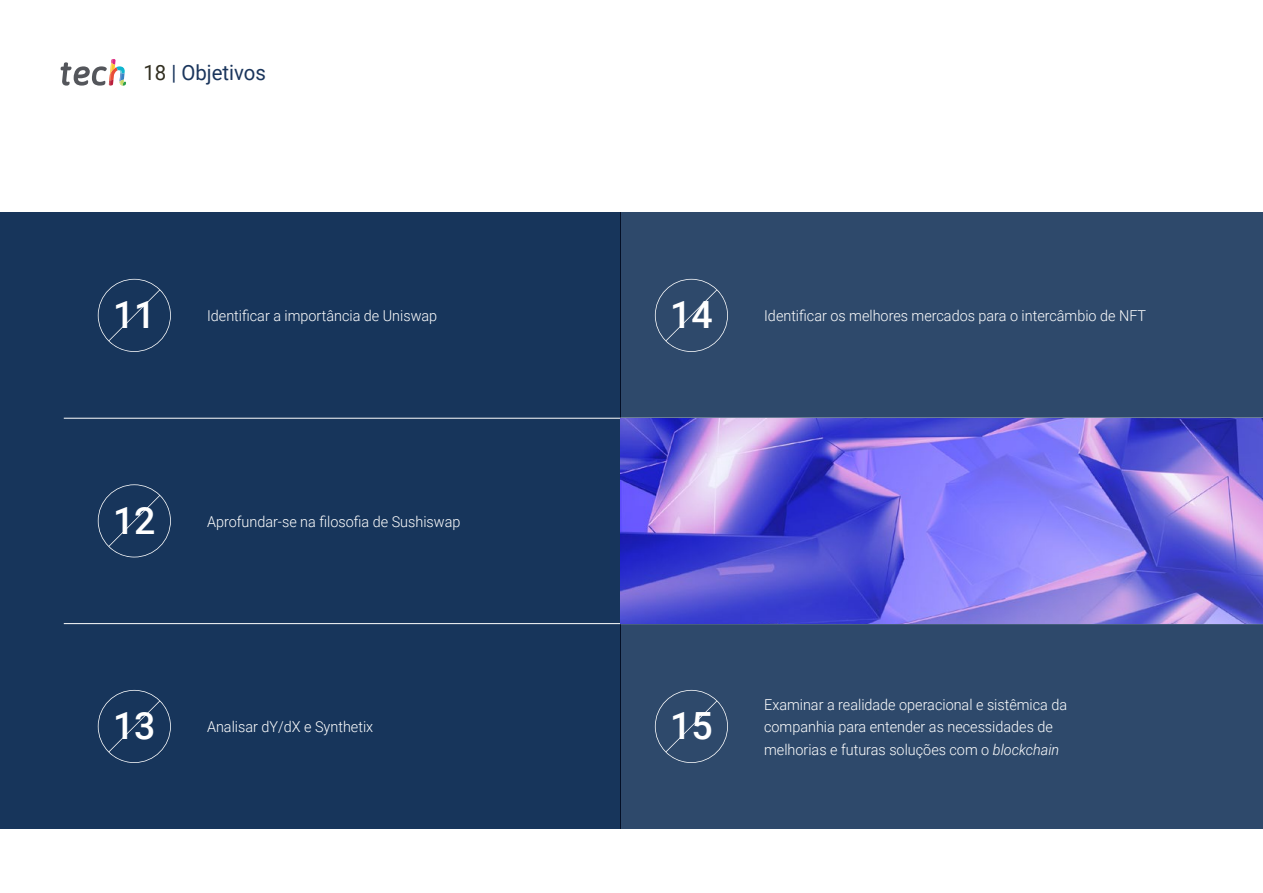
<style>
.page{position:relative;width:1263px;height:893px;background:#fff}
.page>*{position:absolute;margin:0;border:0;box-sizing:border-box;transform-origin:0 0}
.t1{font:500 37.5px "Roboto";color:#fff}
.t2{font:21px "Roboto";color:#1a355c}
.t3{font:300 15px/22.5px "Roboto";color:#fff;scale:.96 1}
.s1{color:#312e20}
.s2{font-style:italic}
</style>
<div class="page">
<svg style="left:61px;top:59px;width:65px;height:27px"></svg>
<div style="left:0;top:213px;width:621px;height:616px;background:#17355b"></div>
<div style="left:621px;top:213px;width:642px;height:616px;background:#2e496b"></div>
<svg style="left:98px;top:279px;width:73px;height:73px"></svg>
<svg style="left:98px;top:690px;width:73px;height:73px"></svg>
<svg style="left:655px;top:690px;width:73px;height:73px"></svg>
<svg style="left:98px;top:484px;width:73px;height:73px"></svg>
<svg style="left:655px;top:279px;width:73px;height:73px"></svg>
<hr style="left:64px;top:418px;width:1199px;height:1px;background:#fff">
<hr style="left:64px;top:623px;width:1199px;height:1px;background:#fff">
<img style="left:621px;top:418px;width:642px;height:206px">
<h2 class="t2" style="left:144px;top:57px;width:124px"><span class="s1">18</span> | Objetivos</h2>
<h1 class="t1" style="left:113px;top:288px;width:44px">11</h1>
<p class="t3" style="left:207px;top:304px;width:241px">Identificar a importância de Uniswap</p>
<h1 class="t1" style="left:670px;top:288px;width:44px">14</h1>
<p class="t3" style="left:764px;top:304px;width:399px">Identificar os melhores mercados para o intercâmbio de NFT</p>
<h1 class="t1" style="left:113px;top:494px;width:44px">12</h1>
<p class="t3" style="left:207px;top:509px;width:265px">Aprofundar-se na filosofia de Sushiswap</p>
<h1 class="t1" style="left:113px;top:699px;width:44px">13</h1>
<h1 class="t1" style="left:670px;top:699px;width:44px">15</h1>
<p class="t3" style="left:207px;top:715px;width:175px">Analisar dY/dX e Synthetix</p>
<p class="t3" style="left:764px;top:692px;width:317px">Examinar a realidade operacional e sistêmica da companhia para entender as necessidades de melhorias e futuras soluções com o <span class="s2">blockchain</span></p>
</div>
